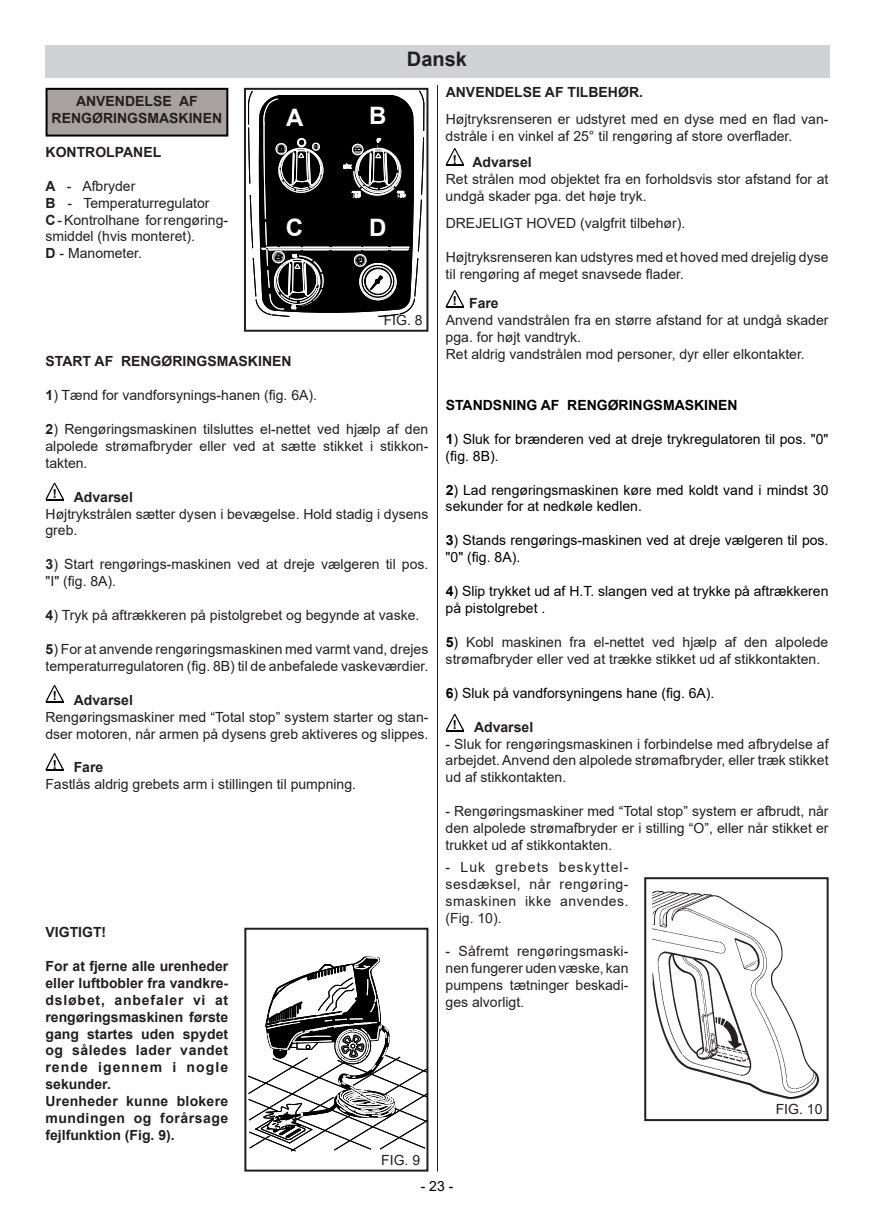
<style>
.page{position:relative;width:874px;height:1225px;background:#fff}
.page>*{position:absolute;margin:0;border:0;box-sizing:border-box;transform-origin:0 0}
.t1{font:700 24px "Arial";color:#fff}
.t2{font:700 20px "Arial";color:#231f20}
.t3{font:14px/16.8px "Arial";color:#231f20}
.t4{font:700 14px/16.8px "Arial";color:#231f20;text-align:center}
.t5{font:14px/16.8px "Arial";color:#000}
.t6{font:700 14px "Arial";color:#000}
.t7{font:700 12.4px "Arial";color:#000001}
.s1{font-weight:700}
.s2{font-weight:700;color:#000}
.s3{color:#000}
</style>
<div class="page">
<div style="left:45px;top:45px;width:784px;height:33px;background:#d1d2d4"></div>
<hr style="left:437px;top:85px;width:1px;height:1086px;background:#231f20">
<div style="left:46px;top:88px;width:182px;height:49px;background:#a7a2a0;border:2px solid #000"></div>
<div style="left:244px;top:88px;width:184px;height:244px;border:2px solid #231f20"></div>
<div style="left:244px;top:927px;width:184px;height:244px;border:2px solid #231f20"></div>
<div style="left:644px;top:877px;width:184px;height:244px;border:2px solid #231f20"></div>
<img style="left:652px;top:891px;width:167px;height:207px">
<svg style="left:47px;top:702px;width:15px;height:1px"></svg>
<svg style="left:45px;top:685px;width:19px;height:17px"></svg>
<svg style="left:45px;top:753px;width:19px;height:18px"></svg>
<svg style="left:445px;top:148px;width:19px;height:18px"></svg>
<svg style="left:447px;top:307px;width:15px;height:1px"></svg>
<svg style="left:445px;top:290px;width:19px;height:17px"></svg>
<svg style="left:447px;top:731px;width:15px;height:1px"></svg>
<svg style="left:445px;top:713px;width:19px;height:18px"></svg>
<svg style="left:47px;top:500px;width:15px;height:1px"></svg>
<svg style="left:45px;top:482px;width:19px;height:18px"></svg>
<svg style="left:248px;top:91px;width:176px;height:226px"></svg>
<svg style="left:248px;top:957px;width:179px;height:194px"></svg>
<h2 class="t2" style="left:407px;top:45px;width:62px">Dansk</h2>
<p class="t4" style="left:52px;top:92px;width:172px">ANVENDELSE AF<br>RENGØRINGSMASKINEN</p>
<p class="t4" style="left:46px;top:143px;width:117px">KONTROLPANEL</p>
<p class="t3" style="left:45px;top:177px;width:184px"><span class="s1">A</span> - Afbryder<br><span class="s1">B</span> - Temperaturregulator<br><span class="s1">C</span> - Kontrolhane for rengøring&shy;smiddel (hvis monteret).<br><span class="s1">D</span> - Manometer.</p>
<h1 class="t1" style="left:286px;top:101px;width:19px">A</h1>
<h1 class="t1" style="left:369px;top:99px;width:19px">B</h1>
<h1 class="t1" style="left:285px;top:211px;width:19px">C</h1>
<h1 class="t1" style="left:369px;top:211px;width:19px">D</h1>
<p class="t3" style="left:383px;top:312px;width:40px">FIG. 8</p>
<p class="t4" style="left:46px;top:353px;width:247px">START AF RENGØRINGSMASKINEN</p>
<p class="t3" style="left:46px;top:387px;width:273px"><span class="s1">1</span>) Tænd for vandforsynings-hanen (fig. 6A).</p>
<p class="t3" style="left:45px;top:421px;width:384px;text-align:justify"><span class="s1">2</span>) Rengøringsmaskinen tilsluttes el-nettet ved hjælp af den alpolede strømafbryder eller ved at sætte stikket i stikkon&shy;takten.</p>
<p class="t4" style="left:74px;top:488px;width:61px">Advarsel</p>
<p class="t3" style="left:45px;top:505px;width:384px">Højtrykstrålen sætter dysen i bevægelse. Hold stadig i dysens greb.</p>
<p class="t3" style="left:45px;top:556px;width:384px"><span class="s1">3</span>) Start rengørings-maskinen ved at dreje vælgeren til pos. "I" (fig. 8A).</p>
<p class="t3" style="left:46px;top:607px;width:375px"><span class="s1">4</span>) Tryk på aftrækkeren på pistolgrebet og begynde at vaske.</p>
<p class="t3" style="left:45px;top:641px;width:384px"><span class="s1">5</span>) For at anvende rengøringsmaskinen med varmt vand, drejes temperaturregulatoren (fig. 8B) til de anbefalede vaskeværdier.</p>
<p class="t4" style="left:74px;top:692px;width:61px">Advarsel</p>
<p class="t3" style="left:45px;top:708px;width:384px">Rengøringsmaskiner med “Total stop” system starter og stan&shy;dser motoren, når armen på dysens greb aktiveres og slippes.</p>
<p class="t4" style="left:74px;top:759px;width:31px">Fare</p>
<p class="t3" style="left:45px;top:775px;width:312px">Fastlås aldrig grebets arm i stillingen til pumpning.</p>
<p class="t7" style="left:53px;top:485px;width:6px">!</p>
<p class="t7" style="left:53px;top:687px;width:6px">!</p>
<p class="t7" style="left:53px;top:755px;width:6px">!</p>
<p class="t4" style="left:46px;top:924px;width:62px">VIGTIGT!</p>
<p class="t4" style="left:45px;top:958px;width:184px;text-align:left">For at fjerne alle urenheder eller luftbobler fra vandkre&shy;dsløbet, anbefaler vi at rengøringsmaskinen første gang startes uden spydet og således lader vandet rende igennem i nogle sekunder.<br>Urenheder kunne blokere mundingen og forårsage fejlfunktion (Fig. 9).</p>
<p class="t3" style="left:381px;top:1151px;width:40px">FIG. 9</p>
<p class="t4" style="left:445px;top:84px;width:199px">ANVENDELSE AF TILBEHØR.</p>
<p class="t3" style="left:445px;top:110px;width:384px">Højtryksrenseren er udstyret med en dyse med en flad van&shy;dstråle i en vinkel af 25° til rengøring af store overflader.</p>
<p class="t4" style="left:472px;top:154px;width:61px">Advarsel</p>
<p class="t3" style="left:445px;top:171px;width:384px">Ret strålen mod objektet fra en forholdsvis stor afstand for at undgå skader pga. det høje tryk.</p>
<p class="t3" style="left:445px;top:214px;width:241px">DREJELIGT HOVED (valgfrit tilbehør).</p>
<p class="t3" style="left:445px;top:248px;width:384px">Højtryksrenseren kan udstyres med et hoved med drejelig dyse til rengøring af meget snavsede flader.</p>
<p class="t4" style="left:469px;top:295px;width:31px">Fare</p>
<p class="t3" style="left:445px;top:311px;width:384px">Anvend vandstrålen fra en større afstand for at undgå skader pga. for højt vandtryk.<br>Ret aldrig vandstrålen mod personer, dyr eller elkontakter.</p>
<p class="t6" style="left:445px;top:395px;width:293px">STANDSNING AF RENGØRINGSMASKINEN</p>
<p class="t5" style="left:445px;top:430px;width:384px"><span class="s1">1</span>) Sluk for brænderen ved at dreje trykregulatoren til pos. "0" (fig. 8B).</p>
<p class="t5" style="left:445px;top:481px;width:384px"><span class="s1">2</span>) Lad rengøringsmaskinen køre med koldt vand i mindst 30 sekunder for at nedkøle kedlen.</p>
<p class="t5" style="left:445px;top:532px;width:384px"><span class="s1">3</span>) Stands rengørings-maskinen ved at dreje vælgeren til pos. "0" (fig. 8A).</p>
<p class="t5" style="left:445px;top:583px;width:384px"><span class="s1">4</span>) Slip trykket ud af H.T. slangen ved at trykke på aftrækkeren på pistolgrebet .</p>
<p class="t3" style="left:445px;top:634px;width:384px"><span class="s2">5</span><span class="s3">)</span> Kobl maskinen fra el-nettet ved hjælp af den alpolede strømafbryder eller ved at trække stikket ud af stikkontakten.</p>
<p class="t5" style="left:445px;top:684px;width:270px"><span class="s1">6</span>) Sluk på vandforsyningens hane (fig. 6A).</p>
<p class="t4" style="left:474px;top:718px;width:61px">Advarsel</p>
<p class="t3" style="left:445px;top:735px;width:384px;text-align:justify">- Sluk for rengøringsmaskinen i forbindelse med afbrydelse af arbejdet. Anvend den alpolede strømafbryder, eller træk stikket ud af stikkontakten.</p>
<p class="t3" style="left:445px;top:802px;width:384px;text-align:justify">- Rengøringsmaskiner med “Total stop” system er afbrudt, når den alpolede strømafbryder er i stilling “O”, eller når stikket er trukket ud af stikkontakten.</p>
<p class="t7" style="left:453px;top:150px;width:6px">!</p>
<p class="t7" style="left:453px;top:292px;width:6px">!</p>
<p class="t7" style="left:453px;top:716px;width:6px">!</p>
<p class="t3" style="left:445px;top:859px;width:184px;text-align:justify">- Luk grebets beskyttel&shy;sesdæksel, når rengøring&shy;smaskinen ikke anvendes. (Fig. 10).</p>
<p class="t3" style="left:445px;top:943px;width:184px;text-align:justify">- Såfremt rengøringsmaski&shy;nen fungerer uden væske, kan pumpens tætninger beskadi&shy;ges alvorligt.</p>
<p class="t3" style="left:775px;top:1101px;width:48px">FIG. 10</p>
<p class="t5" style="left:420px;top:1177px;width:34px">- 23 -</p>
</div>
